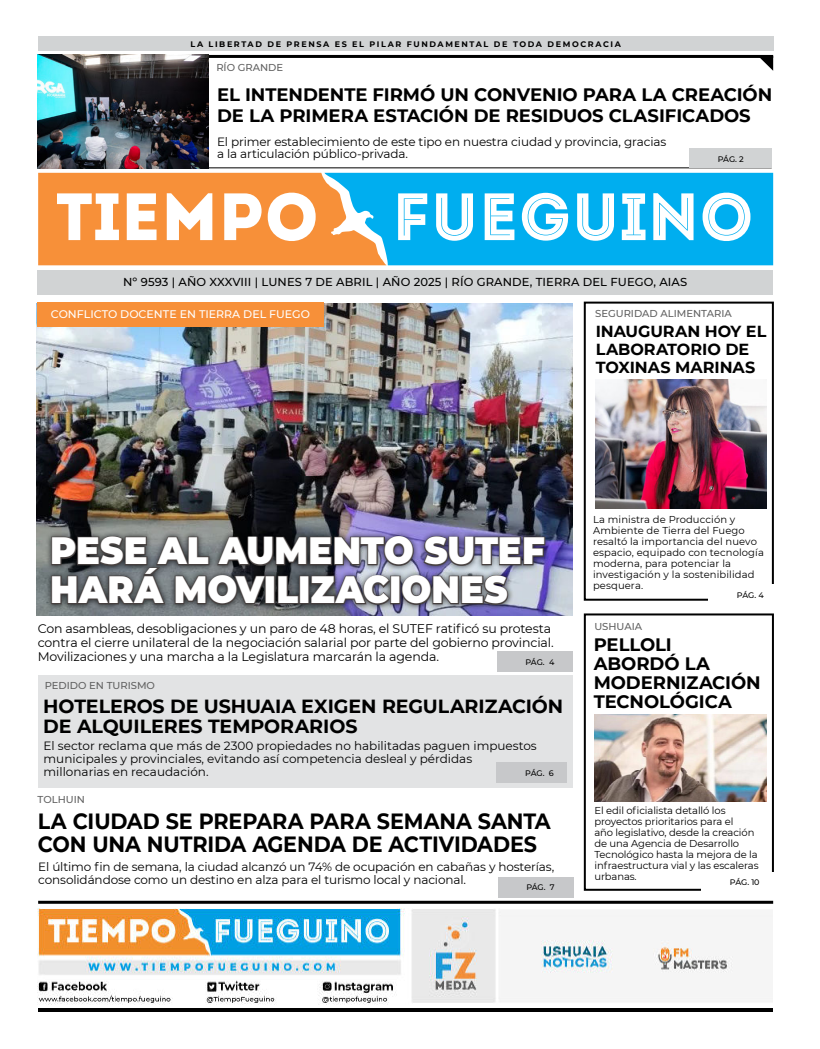
<style>
.page{position:relative;width:820px;height:1049px;background:#fff}
.page>*{position:absolute;margin:0;border:0;box-sizing:border-box;transform-origin:0 0}
.t1{font:900 38px/39px "Montserrat";letter-spacing:.005em;color:#fff;scale:.93 1}
.t2{font:700 22px/23px "Montserrat";letter-spacing:-.005em;color:#000;scale:.94 1}
.t3{font:700 19px/20px "Montserrat";letter-spacing:-.005em;color:#000}
.t4{font:700 18px/19px "Montserrat";letter-spacing:-.005em;color:#000}
.t5{font:700 16px/18px "Montserrat";letter-spacing:-.005em;color:#000}
.t6{font:12.5px/14px "Montserrat";letter-spacing:-.01em;color:#000}
.t7{font:12px/13px "Montserrat";letter-spacing:-.01em;color:#000}
.t8{font:500 11.5px "Montserrat";letter-spacing:.01em;color:#000}
.t9{font:500 11px "Montserrat";color:#fff}
.t10{font:10px/11px "Montserrat";letter-spacing:-.01em;color:#000}
.t11{font:10px/11px "Montserrat";letter-spacing:.01em;color:#000}
.t12{font:500 10px "Montserrat";color:#616161}
.t13{font:700 8px "Montserrat";letter-spacing:.2em;color:#000}
.t14{font:500 8px "Montserrat";letter-spacing:-.01em;color:#000}
</style>
<div class="page">
<img style="left:37px;top:304px;width:535px;height:312px">
<div style="left:37px;top:302px;width:286px;height:25px;background:#f79039"></div>
<hr style="left:38px;top:901px;width:734px;height:3px;background:#000">
<hr style="left:38px;top:1008px;width:734px;height:4px;background:#000">
<div style="left:583px;top:613px;width:190px;height:278px;border:2px solid #000"></div>
<div style="left:583px;top:302px;width:190px;height:299px;border:2px solid #000"></div>
<div style="left:38px;top:676px;width:534px;height:112px;background:#e2e3e4"></div>
<hr style="left:38px;top:55px;width:734px;height:3px;background:#000">
<svg style="left:757px;top:57px;width:15px;height:13px"></svg>
<div style="left:37px;top:270px;width:735px;height:25px;background:#d1d3d4"></div>
<div style="left:701px;top:872px;width:72px;height:20px;background:#fff"></div>
<div style="left:38px;top:37px;width:734px;height:14px;background:#d1d3d4"></div>
<svg style="left:38px;top:173px;width:286px;height:92px"></svg>
<svg style="left:324px;top:173px;width:448px;height:92px;fill:#00aeef"></svg>
<div style="left:497px;top:651px;width:75px;height:21px;background:#c7c8ca"></div>
<div style="left:496px;top:762px;width:70px;height:21px;background:#c7c8ca"></div>
<div style="left:708px;top:584px;width:65px;height:20px;background:#fff"></div>
<hr style="left:38px;top:167px;width:733px;height:1px;background:#000">
<div style="left:689px;top:148px;width:82px;height:20px;background:#d1d3d4"></div>
<div style="left:497px;top:877px;width:76px;height:20px;background:#c7c8ca"></div>
<img style="left:37px;top:909px;width:735px;height:95px">
<div style="left:45px;top:530px;width:506px;height:81px;background:#000;opacity:.75"></div>
<svg style="left:50px;top:535px;width:496px;height:71px;background:#4e4e57"></svg>
<img style="left:37px;top:55px;width:171px;height:114px">
<img style="left:594px;top:714px;width:171px;height:87px">
<img style="left:595px;top:380px;width:170px;height:128px">
<p class="t13" style="left:190px;top:40px;width:431px">LA LIBERTAD DE PRENSA ES EL PILAR FUNDAMENTAL DE TODA DEMOCRACIA</p>
<p class="t12" style="left:216px;top:62px;width:68px">RÍO GRANDE</p>
<h3 class="t4" style="left:217px;top:84px;width:556px;line-height:21px">EL INTENDENTE FIRMÓ UN CONVENIO PARA LA CREACIÓN<br>DE LA PRIMERA ESTACIÓN DE RESIDUOS CLASIFICADOS</h3>
<p class="t7" style="left:217px;top:136px;width:450px;line-height:12px">El primer establecimiento de este tipo en nuestra ciudad y provincia, gracias a la articulación público-privada.</p>
<p class="t14" style="left:717px;top:154px;width:28px">PÁG. 2</p>
<p class="t8" style="left:123px;top:276px;width:565px">Nº 9593 | AÑO XXXVIII | LUNES 7 DE ABRIL | AÑO 2025 | RÍO GRANDE, TIERRA DEL FUEGO, AIAS</p>
<p class="t9" style="left:51px;top:309px;width:260px">CONFLICTO DOCENTE EN TIERRA DEL FUEGO</p>
<p class="t12" style="left:595px;top:308px;width:138px">SEGURIDAD ALIMENTARIA</p>
<h3 class="t5" style="left:595px;top:322px;width:172px">INAUGURAN HOY EL<br>LABORATORIO DE<br>TOXINAS MARINAS</h3>
<h1 class="t1" style="left:50px;top:532px;width:533px">PESE AL AUMENTO SUTEF<br>HARÁ MOVILIZACIONES</h1>
<p class="t6" style="left:38px;top:621px;width:517px">Con asambleas, desobligaciones y un paro de 48 horas, el SUTEF ratificó su protesta contra el cierre unilateral de la negociación salarial por parte del gobierno provincial.<br>Movilizaciones y una marcha a la Legislatura marcarán la agenda.</p>
<p class="t14" style="left:525px;top:658px;width:30px">PÁG. 4</p>
<p class="t12" style="left:45px;top:680px;width:112px">PEDIDO EN TURISMO</p>
<h3 class="t3" style="left:43px;top:696px;width:521px">HOTELEROS DE USHUAIA EXIGEN REGULARIZACIÓN<br>DE ALQUILERES TEMPORARIOS</h3>
<p class="t7" style="left:43px;top:740px;width:494px">El sector reclama que más de 2300 propiedades no habilitadas paguen impuestos municipales y provinciales, evitando así competencia desleal y pérdidas millonarias en recaudación.</p>
<h2 class="t2" style="left:38px;top:810px;width:546px">LA CIUDAD SE PREPARA PARA SEMANA SANTA<br>CON UNA NUTRIDA AGENDA DE ACTIVIDADES</h2>
<p class="t14" style="left:525px;top:768px;width:30px">PÁG. 6</p>
<p class="t12" style="left:38px;top:794px;width:49px">TOLHUIN</p>
<p class="t7" style="left:38px;top:860px;width:517px">El último fin de semana, la ciudad alcanzó un 74% de ocupación en cabañas y hosterías, consolidándose como un destino en alza para el turismo local y nacional.</p>
<p class="t14" style="left:526px;top:883px;width:30px">PÁG. 7</p>
<p class="t11" style="left:593px;top:515px;width:172px">La ministra de Producción y<br>Ambiente de Tierra del Fuego resaltó la importancia del nuevo espacio, equipado con tecnología moderna, para potenciar la investigación y la sostenibilidad pesquera.</p>
<p class="t14" style="left:736px;top:591px;width:28px">PÁG. 4</p>
<p class="t12" style="left:594px;top:621px;width:49px">USHUAIA</p>
<h3 class="t4" style="left:593px;top:636px;width:168px">PELLOLI<br>ABORDÓ LA<br>MODERNIZACIÓN<br>TECNOLÓGICA</h3>
<p class="t10" style="left:594px;top:805px;width:165px">El edil oficialista detalló los proyectos prioritarios para el<br>año legislativo, desde la creación de una Agencia de Desarrollo<br>Tecnológico hasta la mejora de la infraestructura vial y las escaleras urbanas.</p>
<p class="t14" style="left:729px;top:878px;width:31px">PÁG. 10</p>
</div>
